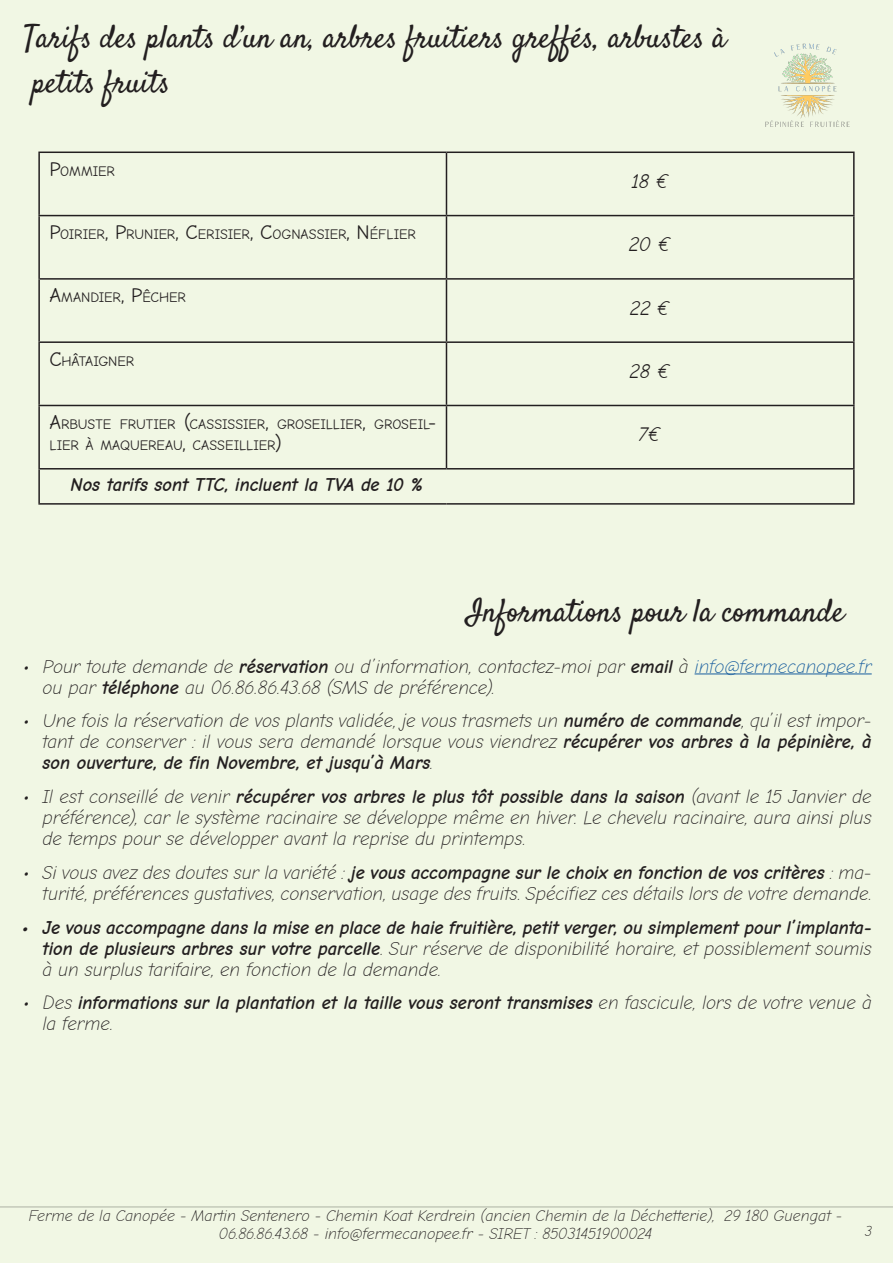
<style>
.page{position:relative;width:893px;height:1263px;background:#f1f7e4}
.page>*{position:absolute;margin:0;border:0;box-sizing:border-box;transform-origin:0 0}
.TITRES_H1{font:32.1px "Satisfy";color:#231f20;scale:.96 1}
.tarif{font:italic 20.25px "Comic Neue";letter-spacing:-.01em;color:#231f20}
.t1{font:italic 300 19.2px/21px "Comic Neue";letter-spacing:-.005em;color:#231f20;text-align:justify;scale:.96 1}
.paragrahes{font:italic 700 19.2px/21px "Comic Neue";color:#231f20;text-align:justify;scale:.96 1}
.t2{font:italic 300 16.05px/18px "Comic Neue";color:#231f20;text-align:center;scale:.96 1}
.tarifs_texte{font:14.4px/21px "Comic Neue";letter-spacing:-.01em;color:#231f20}
.t3{font:italic 300 14.4px "Comic Neue";color:#231f20;scale:.96 1}
.s1{font-size:20.4px}
.s2{font-weight:700}
.s3{color:#175d9e}
.s4{font-weight:300}
</style>
<div class="page">
<img style="left:741px;top:43px;width:114px;height:109px">
<div style="left:0;top:1204px;width:893px;height:5px;background:#f1f7e4;opacity:.77"></div>
<hr style="left:38px;top:152px;width:408px;height:1px;background:#231f20">
<hr style="left:38px;top:153px;width:2px;height:62px;background:#231f20">
<hr style="left:446px;top:152px;width:409px;height:1px;background:#231f20">
<hr style="left:446px;top:153px;width:1px;height:62px;background:#231f20">
<hr style="left:853px;top:153px;width:2px;height:62px;background:#231f20">
<hr style="left:38px;top:215px;width:408px;height:1px;background:#231f20">
<hr style="left:38px;top:216px;width:2px;height:62px;background:#231f20">
<hr style="left:446px;top:215px;width:409px;height:1px;background:#231f20">
<hr style="left:446px;top:216px;width:1px;height:62px;background:#231f20">
<hr style="left:853px;top:216px;width:2px;height:62px;background:#231f20">
<hr style="left:38px;top:278px;width:408px;height:2px;background:#231f20">
<hr style="left:38px;top:280px;width:2px;height:61px;background:#231f20">
<hr style="left:446px;top:278px;width:409px;height:2px;background:#231f20">
<hr style="left:446px;top:280px;width:1px;height:61px;background:#231f20">
<hr style="left:853px;top:280px;width:2px;height:61px;background:#231f20">
<hr style="left:38px;top:341px;width:408px;height:2px;background:#231f20">
<hr style="left:38px;top:343px;width:2px;height:62px;background:#231f20">
<hr style="left:446px;top:341px;width:409px;height:2px;background:#231f20">
<hr style="left:446px;top:343px;width:1px;height:62px;background:#231f20">
<hr style="left:853px;top:343px;width:2px;height:62px;background:#231f20">
<hr style="left:38px;top:405px;width:408px;height:1px;background:#231f20">
<hr style="left:38px;top:406px;width:2px;height:62px;background:#231f20">
<hr style="left:446px;top:405px;width:409px;height:1px;background:#231f20">
<hr style="left:446px;top:406px;width:1px;height:62px;background:#231f20">
<hr style="left:853px;top:406px;width:2px;height:62px;background:#231f20">
<hr style="left:38px;top:468px;width:408px;height:1px;background:#231f20">
<hr style="left:38px;top:469px;width:2px;height:34px;background:#231f20">
<hr style="left:446px;top:468px;width:409px;height:1px;background:#231f20">
<hr style="left:853px;top:469px;width:2px;height:34px;background:#231f20">
<hr style="left:38px;top:503px;width:408px;height:2px;background:#231f20">
<hr style="left:446px;top:503px;width:409px;height:2px;background:#231f20">
<hr style="left:695px;top:673px;width:177px;height:1px;background:#175d9e">
<p class="TITRES_H1" style="left:23px;top:17px;width:734px">Tarifs des plants d’un an, arbres fruitiers greffés, arbustes à</p>
<p class="TITRES_H1" style="left:32px;top:62px;width:145px">petits fruits</p>
<p class="tarifs_texte" style="left:49px;top:160px;width:67px"><span class="s1">P</span>OMMIER</p>
<p class="tarifs_texte" style="left:49px;top:223px;width:368px"><span class="s1">P</span>OIRIER<span class="s1">, P</span>RUNIER<span class="s1">, C</span>ERISIER<span class="s1">, C</span>OGNASSIER<span class="s1">, N</span> ÉFLIER</p>
<p class="tarifs_texte" style="left:49px;top:287px;width:138px"><span class="s1">A</span>MANDIER<span class="s1">, P</span>ÊCHER</p>
<p class="tarifs_texte" style="left:49px;top:350px;width:86px"><span class="s1">C</span>HÂTAIGNER</p>
<p class="tarifs_texte" style="left:49px;top:413px;width:388px"><span class="s1">A</span>RBUSTE FRUTIER <span class="s1">(</span>CASSISSIER<span class="s1">,</span> GROSEILLIER<span class="s1">,</span> GROSEIL<span class="s1">-<br></span>LIER À MAQUEREAU<span class="s1">,</span> CASSEILLIER<span class="s1">)</span></p>
<p class="paragrahes" style="left:71px;top:474px;width:369px">Nos tarifs sont TTC, incluent la TVA de 10 %</p>
<p class="tarif" style="left:631px;top:171px;width:40px">18 €</p>
<p class="tarif" style="left:629px;top:234px;width:44px">20 €</p>
<p class="tarif" style="left:630px;top:297px;width:42px">22 €</p>
<p class="tarif" style="left:629px;top:361px;width:43px">28 €</p>
<p class="tarif" style="left:639px;top:424px;width:24px">7€</p>
<p class="TITRES_H1" style="left:467px;top:591px;width:395px">Informations pour la commande</p>
<p class="t1" style="left:43px;top:655px;width:865px;text-indent:-20px">• Pour toute demande de <span class="s2">réservation</span> ou d’information, contactez-moi par <span class="s2">email</span> à <span class="s3">info@fermecanopee.fr </span>ou par <span class="s2">téléphone</span> au 06.86.86.43.68 (SMS de préférence).</p>
<p class="t1" style="left:43px;top:710px;width:865px;text-indent:-20px">• Une fois la réservation de vos plants validée, je vous trasmets un <span class="s2">numéro de commande</span>, qu’il est impor&shy;tant de conserver : il vous sera demandé lorsque vous viendrez <span class="s2">récupérer vos arbres à la pépinière, à son ouverture, de fin Novembre, et jusqu’à Mars</span>.</p>
<p class="t1" style="left:43px;top:786px;width:865px;text-indent:-20px">• Il est conseillé de venir <span class="s2">récupérer vos arbres le plus tôt possible dans la saison</span> (avant le 15 Janvier de préférence), car le système racinaire se développe même en hiver. Le chevelu racinaire, aura ainsi plus de temps pour se développer avant la reprise du printemps.</p>
<p class="t1" style="left:23px;top:861px;width:886px;text-align:right">• Si vous avez des doutes sur la variété : <span class="s2">je vous accompagne sur le choix en fonction de vos critères</span> : ma&shy;turité, préférences gustatives, conservation, usage des fruits. Spécifiez ces détails lors de votre demande.</p>
<p class="paragrahes" style="left:43px;top:916px;width:865px;text-indent:-20px">• Je vous accompagne dans la mise en place de haie fruitière, petit verger, ou simplement pour l’implanta&shy;tion de plusieurs arbres sur votre parcelle<span class="s4">. Sur réserve de disponibilité horaire, et possiblement soumis à un surplus tarifaire, en fonction de la demande.</span></p>
<p class="paragrahes" style="left:43px;top:992px;width:865px;text-indent:-20px"><span class="s4">• Des</span> informations sur la plantation et la taille vous seront transmises <span class="s4">en fascicule, lors de votre venue à la ferme.</span></p>
<p class="t2" style="left:29px;top:1206px;width:849px">Ferme de la Canopée - Martin Sentenero - Chemin Koat Kerdrein (ancien Chemin de la Déchetterie), 29 180 Guengat -<br>06.86.86.43.68 - info@fermecanopee.fr - SIRET : 85031451900024</p>
<p class="t3" style="left:865px;top:1223px;width:9px">3</p>
</div>
